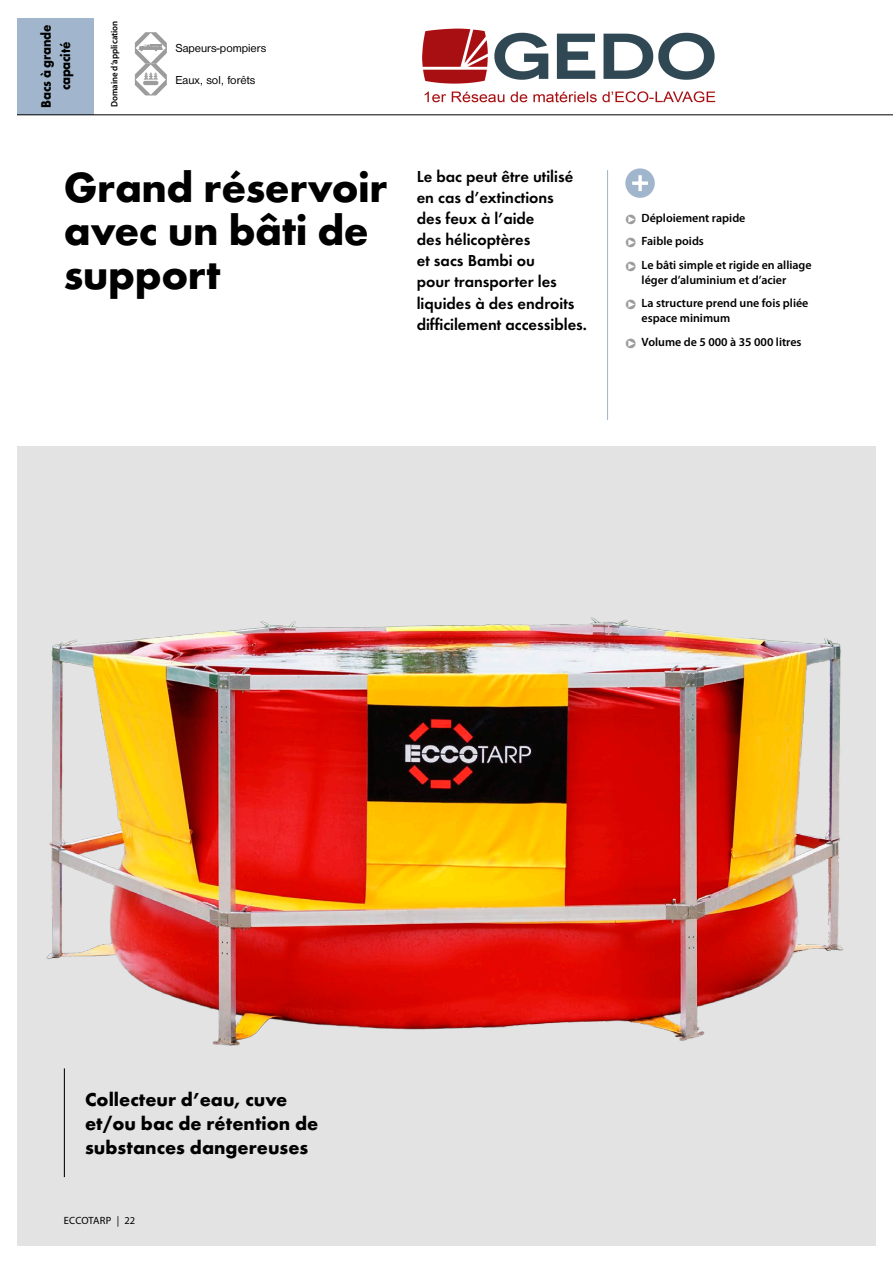
<style>
.page{position:relative;width:893px;height:1263px;background:#fff}
.page>*{position:absolute;margin:0;border:0;box-sizing:border-box;transform-origin:0 0}
._2018_H1{font:700 43.5px/43.5px "Futura TOT";letter-spacing:-.01em;color:#000}
._2018_vykrik_foto{font:700 19.5px/24px "Futura TOT";color:#000}
._2018_perex{font:600 16.5px/21px "Futura TOT";color:#000}
.t1{font:700 14.25px/19.5px "Futura TOT";letter-spacing:-.02em;color:#000;text-align:center;scale:.9 1}
.t2{font:600 12px/15px "Myriad Pro";color:#000}
._2018_zahlavi_aplika{font:12px "Nimbus Sans DOT";color:#000}
.t3{font:10.5px "Myriad Pro";color:#000}
.t4{font:600 9.3px "Myriad Pro";color:#000;scale:.95 1}
.s1{color:#9c9c9c}
</style>
<div class="page">
<div style="left:17px;top:446px;width:859px;height:800px;background:#e3e3e3"></div>
<img style="left:46px;top:617px;width:798px;height:497px">
<hr style="left:64px;top:1068px;width:1px;height:109px;background:#000">
<div style="left:17px;top:18px;width:77px;height:96px;background:#a1b6cd"></div>
<hr style="left:17px;top:114px;width:876px;height:1px;background:#000">
<div style="left:625px;top:168px;width:30px;height:30px;background:#a1b6cd;border-radius:50%"></div>
<svg style="left:632px;top:175px;width:16px;height:16px"></svg>
<hr style="left:607px;top:170px;width:1px;height:250px;background:#a1b6cd">
<svg style="left:135px;top:32px;width:32px;height:63px"></svg>
<hr style="left:143px;top:81px;width:15px;height:4px;background:#9c9c9c;border-radius:2px">
<img style="left:422px;top:28px;width:294px;height:75px">
<p class="t1" style="left:36px;top:108px;width:93px;rotate:-90deg">Bacs à grande capacité</p>
<p class="t4" style="left:109px;top:107px;width:93px;rotate:-90deg">Domaine d‘application</p>
<p class="_2018_zahlavi_aplika" style="left:175px;top:41px;width:92px">Sapeurs-pompiers</p>
<p class="_2018_zahlavi_aplika" style="left:175px;top:73px;width:81px">Eaux, sol, forêts</p>
<p class="_2018_H1" style="left:64px;top:165px;width:325px">Grand réservoir avec un bâti de support</p>
<p class="_2018_perex" style="left:417px;top:166px;width:172px">Le bac peut être utilisé en cas d’extinctions<br>des feux à l’aide<br>des hélicoptères<br>et sacs Bambi ou<br>pour transporter les liquides à des endroits difficilement accessibles.</p>
<p class="t2" style="left:625px;top:210px;width:122px"><span class="s1">❑</span> Déploiement rapide</p>
<p class="t2" style="left:625px;top:234px;width:81px"><span class="s1">❑</span> Faible poids</p>
<p class="t2" style="left:642px;top:257px;width:172px;text-indent:-17px"><span class="s1">❑</span> Le bâti simple et rigide en alliage léger d’aluminium et d’acier</p>
<p class="t2" style="left:642px;top:296px;width:168px;text-indent:-17px"><span class="s1">❑</span> La structure prend une fois pliée espace minimum</p>
<p class="t2" style="left:625px;top:334px;width:179px"><span class="s1">❑</span> Volume de 5 000 à 35 000 litres</p>
<p class="_2018_vykrik_foto" style="left:85px;top:1087px;width:235px">Collecteur d’eau, cuve et/ou bac de rétention de substances dangereuses</p>
<p class="t3" style="left:64px;top:1215px;width:73px">ECCOTARP | 22</p>
</div>
